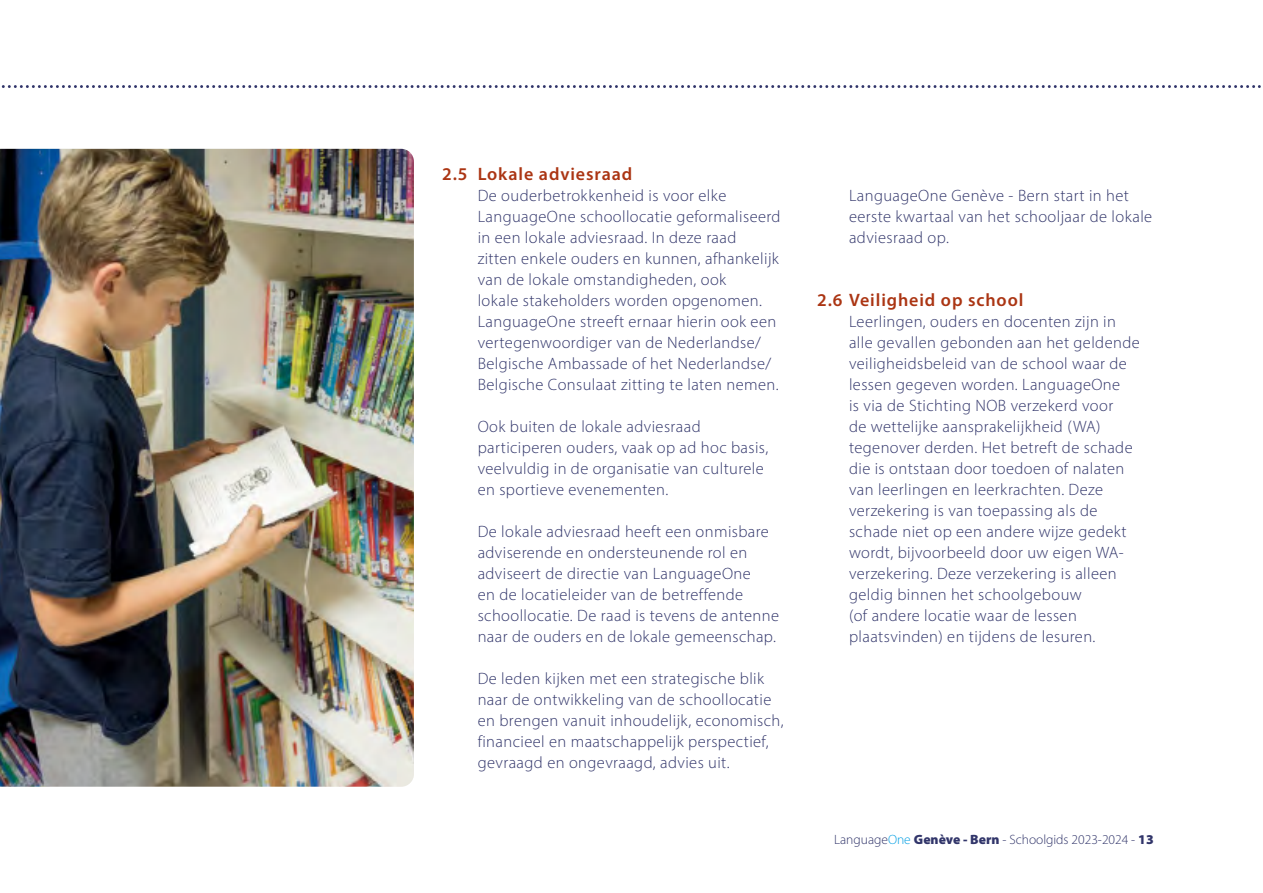
<style>
.page{position:relative;width:1263px;height:893px;background:#fff}
.page>*{position:absolute;margin:0;border:0;box-sizing:border-box;transform-origin:0 0}
.t1{font:600 18px "Myriad Pro";letter-spacing:.05em;color:#ab3513}
.t2{font:300 16.5px/21px "Myriad Pro";letter-spacing:.025em;color:#31356a}
.t3{font:300 13.5px "Myriad Pro";color:#31356a}
.s1{color:#009ee3}
.s2{font-weight:900}
</style>
<div class="page">
<svg style="left:1px;top:85px;width:1259px;height:3px"></svg>
<img style="left:0;top:149px;width:414px;height:638px">
<p class="t1" style="left:442px;top:163px;width:27px">2.5</p>
<p class="t1" style="left:478px;top:163px;width:156px">Lokale adviesraad</p>
<p class="t2" style="left:478px;top:185px;width:304px">De ouderbetrokkenheid is voor elke LanguageOne schoollocatie geformaliseerd in een lokale adviesraad. In deze raad<br>zitten enkele ouders en kunnen, afhankelijk van de lokale omstandigheden, ook<br>lokale stakeholders worden opgenomen.<br>LanguageOne streeft ernaar hierin ook een vertegenwoordiger van de Nederlandse/ Belgische Ambassade of het Nederlandse/ Belgische Consulaat zitting te laten nemen.</p>
<p class="t2" style="left:478px;top:416px;width:292px">Ook buiten de lokale adviesraad participeren ouders, vaak op ad hoc basis, veelvuldig in de organisatie van culturele en sportieve evenementen.</p>
<p class="t2" style="left:478px;top:521px;width:303px">De lokale adviesraad heeft een onmisbare adviserende en ondersteunende rol en adviseert de directie van LanguageOne<br>en de locatieleider van de betreffende schoollocatie. De raad is tevens de antenne naar de ouders en de lokale gemeenschap.</p>
<p class="t2" style="left:478px;top:668px;width:308px">De leden kijken met een strategische blik naar de ontwikkeling van de schoollocatie en brengen vanuit inhoudelijk, economisch, financieel en maatschappelijk perspectief, gevraagd en ongevraagd, advies uit.</p>
<p class="t2" style="left:849px;top:185px;width:305px">LanguageOne Genève - Bern start in het eerste kwartaal van het schooljaar de lokale adviesraad op.</p>
<p class="t1" style="left:817px;top:289px;width:208px">2.6 Veiligheid op school</p>
<p class="t2" style="left:849px;top:311px;width:292px">Leerlingen, ouders en docenten zijn in alle gevallen gebonden aan het geldende veiligheidsbeleid van de school waar de lessen gegeven worden. LanguageOne<br>is via de Stichting NOB verzekerd voor<br>de wettelijke aansprakelijkheid (WA) tegenover derden. Het betreft de schade die is ontstaan door toedoen of nalaten van leerlingen en leerkrachten. Deze verzekering is van toepassing als de schade niet op een andere wijze gedekt wordt, bijvoorbeeld door uw eigen WA&shy;verzekering. Deze verzekering is alleen geldig binnen het schoolgebouw<br>(of andere locatie waar de lessen plaatsvinden) en tijdens de lesuren.</p>
<p class="t3" style="left:834px;top:832px;width:321px">Language<span class="s1">One</span> <span class="s2">Genève - Bern</span> - Schoolgids 2023-2024 - <span class="s2">13</span></p>
</div>
